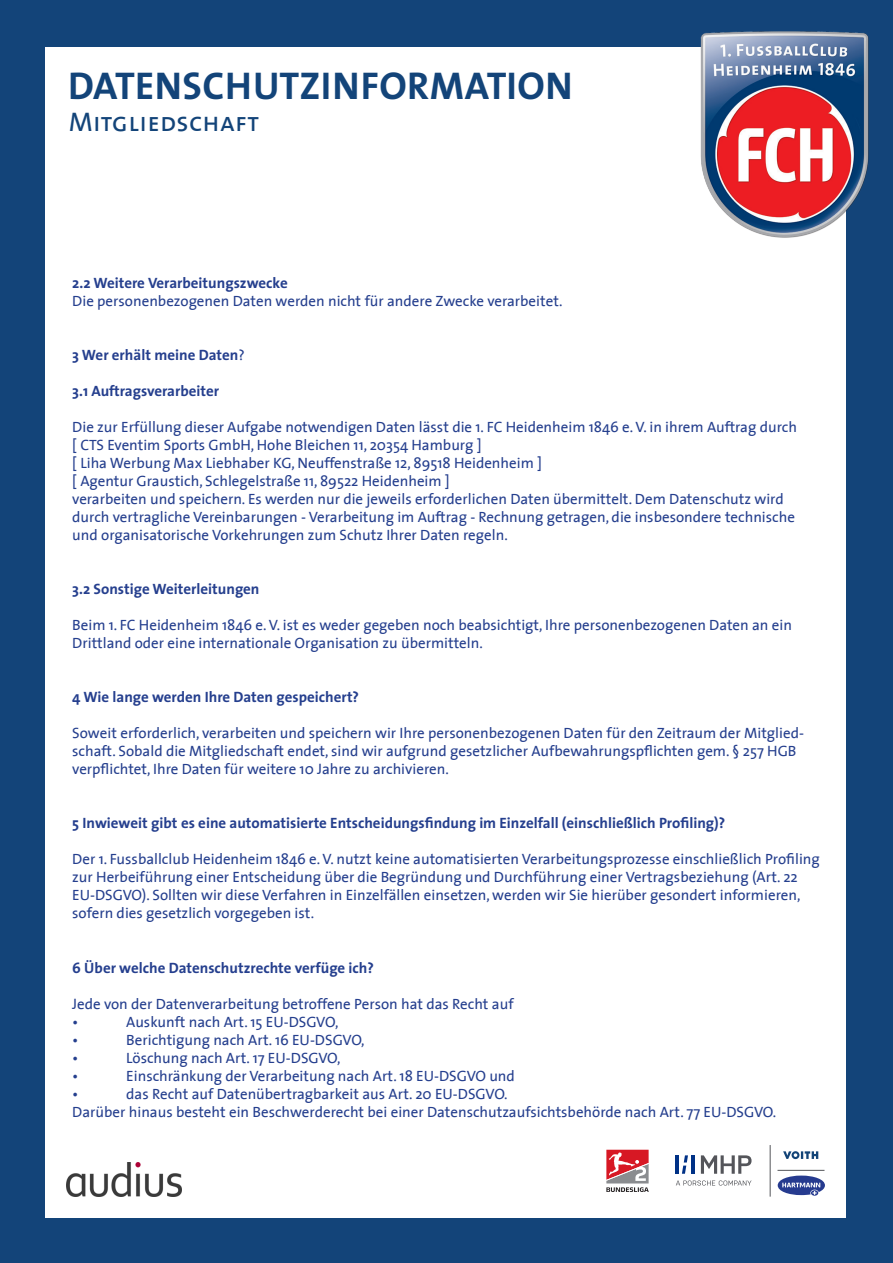
<style>
.page{position:relative;width:893px;height:1263px;background:#134479}
.page>*{position:absolute;margin:0;border:0;box-sizing:border-box;transform-origin:0 0}
.t1{font:38.85px "The Sans Bold Caps";letter-spacing:.01em;color:#134479}
.t2{font:27px "The Sans Caps";letter-spacing:.01em;color:#134479}
.t3{font:15px/18px "The Sans";color:#253f8e}
.t4{font:700 15px "The Sans";color:#253f8e}
.s1{font-weight:400}
</style>
<div class="page">
<div style="left:45px;top:47px;width:801px;height:1171px;background:#fff"></div>
<img style="left:700px;top:31px;width:169px;height:207px">
<svg style="left:606px;top:1150px;width:43px;height:42px"></svg>
<hr style="left:770px;top:1145px;width:1px;height:51px;background:#54555a">
<hr style="left:777px;top:1170px;width:47px;height:1px;background:#54555a">
<svg style="left:783px;top:1151px;width:35px;height:8px"></svg>
<svg style="left:778px;top:1175px;width:47px;height:20px"></svg>
<hr style="left:676px;top:1155px;width:3px;height:19px;background:#003186">
<hr style="left:691px;top:1155px;width:3px;height:19px;background:#003186">
<svg style="left:682px;top:1155px;width:6px;height:19px"></svg>
<svg style="left:676px;top:1180px;width:75px;height:5px"></svg>
<svg style="left:701px;top:1155px;width:50px;height:19px"></svg>
<img style="left:66px;top:1163px;width:115px;height:33px">
<h1 class="t1" style="left:68px;top:54px;width:506px">DATENSCHUTZINFORMATION</h1>
<h2 class="t2" style="left:69px;top:99px;width:192px">Mitgliedschaft</h2>
<p class="t4" style="left:72px;top:271px;width:217px">2.2 Weitere Verarbeitungszwecke</p>
<p class="t3" style="left:72px;top:292px;width:492px">Die personenbezogenen Daten werden nicht für andere Zwecke verarbeitet.</p>
<p class="t4" style="left:72px;top:343px;width:174px">3 Wer erhält meine Daten<span class="s1">?</span></p>
<p class="t4" style="left:72px;top:379px;width:148px">3.1 Auftragsverarbeiter</p>
<p class="t3" style="left:72px;top:418px;width:726px">Die zur Erfüllung dieser Aufgabe notwendigen Daten lässt die 1. FC Heidenheim 1846 e. V. in ihrem Auftrag durch</p>
<p class="t3" style="left:72px;top:436px;width:411px">[ CTS Eventim Sports GmbH, Hohe Bleichen 11, 20354 Hamburg ]</p>
<p class="t3" style="left:72px;top:454px;width:471px">[ Liha Werbung Max Liebhaber KG, Neuffenstraße 12, 89518 Heidenheim ]</p>
<p class="t3" style="left:72px;top:472px;width:379px">[ Agentur Graustich, Schlegelstraße 11, 89522 Heidenheim ]</p>
<p class="t3" style="left:72px;top:490px;width:724px">verarbeiten und speichern. Es werden nur die jeweils erforderlichen Daten übermittelt. Dem Datenschutz wird durch vertragliche Vereinbarungen - Verarbeitung im Auftrag - Rechnung getragen, die insbesondere technische und organisatorische Vorkehrungen zum Schutz Ihrer Daten regeln.</p>
<p class="t4" style="left:72px;top:577px;width:189px">3.2 Sonstige Weiterleitungen</p>
<p class="t3" style="left:72px;top:616px;width:721px">Beim 1. FC Heidenheim 1846 e. V. ist es weder gegeben noch beabsichtigt, Ihre personenbezogenen Daten an ein<br>Drittland oder eine internationale Organisation zu übermitteln.</p>
<p class="t4" style="left:72px;top:685px;width:288px">4 Wie lange werden Ihre Daten gespeichert?</p>
<p class="t3" style="left:72px;top:724px;width:733px">Soweit erforderlich, verarbeiten und speichern wir Ihre personenbezogenen Daten für den Zeitraum der Mitglied&shy;schaft. Sobald die Mitgliedschaft endet, sind wir aufgrund gesetzlicher Aufbewahrungspflichten gem. § 257 HGB verpflichtet, Ihre Daten für weitere 10 Jahre zu archivieren.</p>
<p class="t4" style="left:72px;top:811px;width:655px">5 Inwieweit gibt es eine automatisierte Entscheidungsfindung im Einzelfall (einschließlich Profiling)?</p>
<p class="t3" style="left:72px;top:850px;width:749px">Der 1. Fussballclub Heidenheim 1846 e. V. nutzt keine automatisierten Verarbeitungsprozesse einschließlich Profiling zur Herbeiführung einer Entscheidung über die Begründung und Durchführung einer Vertragsbeziehung (Art. 22<br>EU-DSGVO). Sollten wir diese Verfahren in Einzelfällen einsetzen, werden wir Sie hierüber gesondert informieren, sofern dies gesetzlich vorgegeben ist.</p>
<p class="t4" style="left:72px;top:955px;width:303px">6 Über welche Datenschutzrechte verfüge ich?</p>
<p class="t3" style="left:72px;top:994px;width:443px">Jede von der Datenverarbeitung betroffene Person hat das Recht auf</p>
<p class="t3" style="left:72px;top:1012px;width:8px">•</p>
<p class="t3" style="left:126px;top:1012px;width:214px">Auskunft nach Art. 15 EU-DSGVO,</p>
<p class="t3" style="left:72px;top:1030px;width:8px">•</p>
<p class="t3" style="left:126px;top:1030px;width:240px">Berichtigung nach Art. 16 EU-DSGVO,</p>
<p class="t3" style="left:72px;top:1048px;width:8px">•</p>
<p class="t3" style="left:126px;top:1048px;width:216px">Löschung nach Art. 17 EU-DSGVO,</p>
<p class="t3" style="left:72px;top:1066px;width:8px">•</p>
<p class="t3" style="left:126px;top:1066px;width:390px">Einschränkung der Verarbeitung nach Art. 18 EU-DSGVO und</p>
<p class="t3" style="left:72px;top:1084px;width:8px">•</p>
<p class="t3" style="left:126px;top:1084px;width:383px">das Recht auf Datenübertragbarkeit aus Art. 20 EU-DSGVO.</p>
<p class="t3" style="left:72px;top:1102px;width:705px">Darüber hinaus besteht ein Beschwerderecht bei einer Datenschutzaufsichtsbehörde nach Art. 77 EU-DSGVO.</p>
</div>
